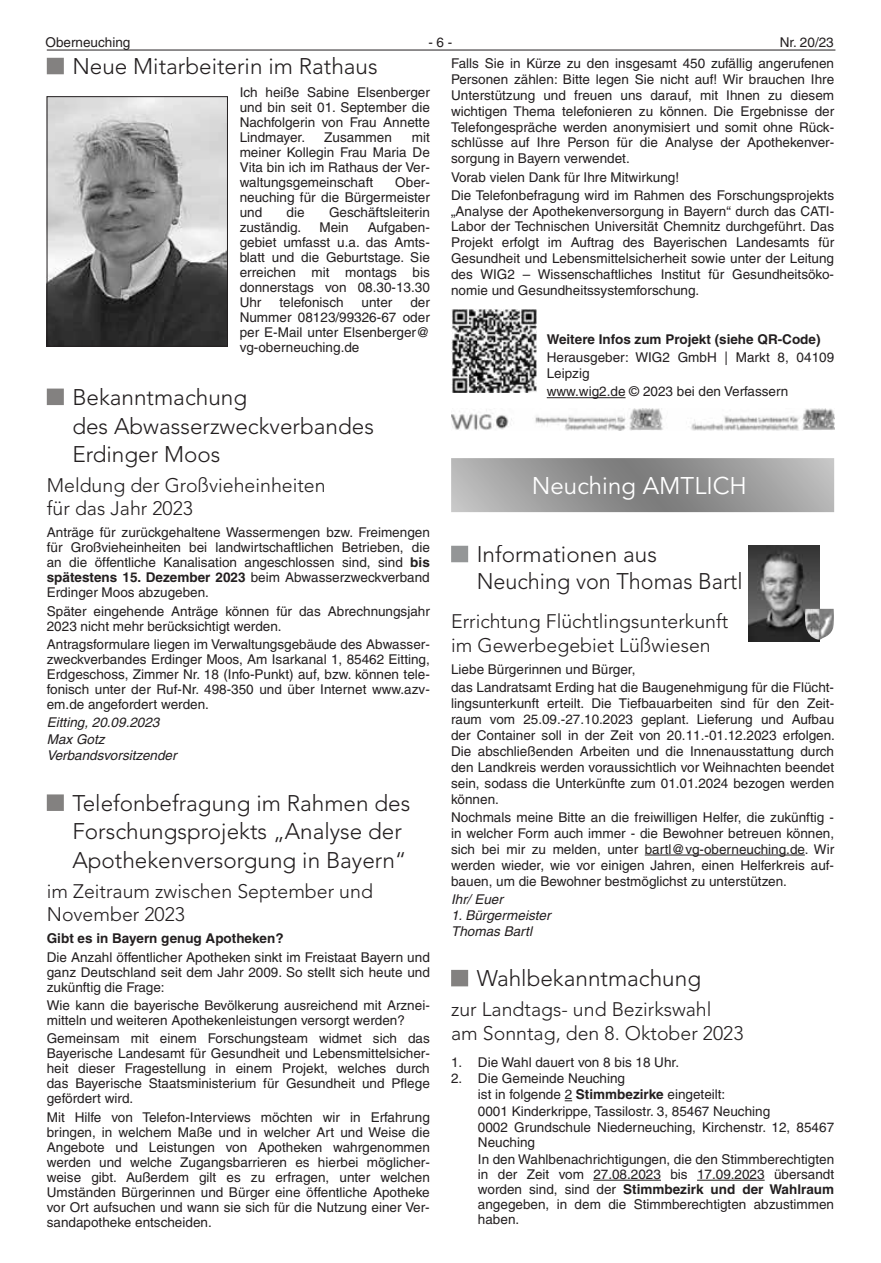
<style>
.page{position:relative;width:881px;height:1263px;background:#fff}
.page>*{position:absolute;margin:0;border:0;box-sizing:border-box;transform-origin:0 0}
.t1{font:24px "Avenir LT";color:#fff}
.t2{font:300 22.5px/28.5px "Avenir LT";color:#231f20}
.t3{font:300 19.5px/23.4px "Avenir LT";color:#231f20}
.t4{font:13.5px/15px "Helvetica LT";color:#231f20;text-align:justify}
.t5{font:italic 13.5px/16.2px "Helvetica LT";color:#231f20}
.t6{font:700 13.5px "Helvetica LT";color:#231f20}
.s1{font-weight:700}
</style>
<div class="page">
<hr style="left:47px;top:50px;width:788px;height:1px;background:#231f20">
<hr style="left:546px;top:397px;width:79px;height:1px;background:#231f20">
<hr style="left:644px;top:855px;width:160px;height:1px;background:#231f20">
<div style="left:451px;top:970px;width:17px;height:16px;background:#838180"></div>
<img style="left:451px;top:309px;width:85px;height:83px">
<img style="left:451px;top:409px;width:382px;height:22px">
<svg style="left:451px;top:458px;width:382px;height:54px"></svg>
<hr style="left:593px;top:1180px;width:67px;height:1px;background:#231f20">
<hr style="left:696px;top:1180px;width:68px;height:1px;background:#231f20">
<div style="left:47px;top:58px;width:17px;height:16px;background:#838180"></div>
<div style="left:47px;top:389px;width:17px;height:16px;background:#838180"></div>
<div style="left:47px;top:794px;width:17px;height:17px;background:#838180"></div>
<img style="left:49px;top:98px;width:176px;height:246px">
<div style="left:47px;top:96px;width:180px;height:250px;border:1px solid #231f20"></div>
<div style="left:451px;top:546px;width:17px;height:16px;background:#949697"></div>
<img style="left:748px;top:545px;width:71px;height:96px">
<img style="left:804px;top:609px;width:29px;height:31px">
<p class="t4" style="left:45px;top:34px;width:86px">Oberneuching</p>
<p class="t4" style="left:428px;top:34px;width:26px">- 6 -</p>
<p class="t4" style="left:451px;top:31px;width:384px;line-height:21.3px;text-align:right">Nr. 20/23<br>Falls Sie in Kürze zu den insgesamt 450 zufällig angerufenen</p>
<p class="t4" style="left:451px;top:71px;width:384px;line-height:15.9px">Personen zählen: Bitte legen Sie nicht auf! Wir brauchen Ihre Unterstützung und freuen uns darauf, mit Ihnen zu diesem wichtigen Thema telefonieren zu können. Die Ergebnisse der Telefongespräche werden anonymisiert und somit ohne Rück&shy;schlüsse auf Ihre Person für die Analyse der Apothekenver&shy;sorgung in Bayern verwendet.</p>
<p class="t4" style="left:451px;top:168px;width:384px;line-height:18.1px">Vorab vielen Dank für Ihre Mitwirkung!<br>Die Telefonbefragung wird im Rahmen des Forschungsprojekts</p>
<p class="t4" style="left:451px;top:203px;width:384px;line-height:15.9px">„Analyse der Apothekenversorgung in Bayern“ durch das CATI-Labor der Technischen Universität Chemnitz durchgeführt. Das Projekt erfolgt im Auftrag des Bayerischen Landesamts für Gesundheit und Lebensmittelsicherheit sowie unter der Leitung des WIG2 – Wissenschaftliches Institut für Gesundheitsöko&shy;nomie und Gesundheitssystemforschung.</p>
<p class="t6" style="left:546px;top:331px;width:275px">Weitere Infos zum Projekt (siehe QR-Code)</p>
<p class="t4" style="left:546px;top:350px;width:289px;line-height:15.9px">Herausgeber: WIG2 GmbH | Markt 8, 04109<br>Leipzig</p>
<p class="t4" style="left:546px;top:384px;width:243px">www.wig2.de © 2023 bei den Verfassern</p>
<h2 class="t2" style="left:72px;top:52px;width:307px">Neue Mitarbeiterin im Rathaus</h2>
<p class="t4" style="left:239px;top:85px;width:191px">Ich heiße Sabine Elsenberger und bin seit 01. September die Nachfolgerin von Frau Annette Lindmayer.</p>
<p class="t4" style="left:239px;top:130px;width:191px;text-indent:172px">mit meiner Kollegin Frau Maria De Vita bin ich im Rathaus der Ver&shy;waltungsgemeinschaft</p>
<p class="t4" style="left:324px;top:130px;width:69px">Zusammen</p>
<p class="t4" style="left:239px;top:175px;width:191px;text-indent:155px">Ober&shy;neuching für die Bürgermeister und</p>
<p class="t4" style="left:286px;top:205px;width:20px">die</p>
<p class="t4" style="left:329px;top:205px;width:102px">Geschäftsleiterin</p>
<p class="t4" style="left:239px;top:220px;width:63px">zuständig.</p>
<p class="t4" style="left:319px;top:220px;width:31px">Mein</p>
<p class="t4" style="left:239px;top:220px;width:191px;text-indent:128px">Aufgaben&shy;gebiet umfasst u.a. das Amts&shy;blatt und die Geburtstage. Sie erreichen mit montags bis donnerstags von 08.30-13.30<br>Uhr</p>
<p class="t4" style="left:279px;top:295px;width:66px">telefonisch</p>
<p class="t4" style="left:361px;top:295px;width:32px">unter</p>
<p class="t4" style="left:239px;top:295px;width:191px;text-indent:170px">der Nummer 08123/99326-67 oder per E-Mail unter Elsenberger@ vg-oberneuching.de</p>
<h2 class="t2" style="left:72px;top:383px;width:303px">Bekanntmachung<br>des Abwasserzweckverbandes<br>Erdinger Moos</h2>
<h3 class="t3" style="left:47px;top:474px;width:280px;line-height:22.5px">Meldung der Großvieheinheiten für das Jahr 2023</h3>
<p class="t4" style="left:47px;top:525px;width:384px">Anträge für zurückgehaltene Wassermengen bzw. Freimengen für Großvieheinheiten bei landwirtschaftlichen Betrieben, die an die öffentliche Kanalisation angeschlossen sind, sind <span class="s1">bis spätestens 15. Dezember 2023</span> beim Abwasserzweckverband Erdinger Moos abzugeben.</p>
<p class="t4" style="left:47px;top:603px;width:384px">Später eingehende Anträge können für das Abrechnungsjahr<br>2023 nicht mehr berücksichtigt werden.</p>
<p class="t4" style="left:47px;top:637px;width:384px">Antragsformulare liegen im Verwaltungsgebäude des Abwasser&shy;zweckverbandes Erdinger Moos, Am Isarkanal 1, 85462 Eitting, Erdgeschoss, Zimmer Nr. 18 (Info-Punkt) auf, bzw. können tele&shy;fonisch unter der Ruf-Nr. 498-350 und über Internet www.azv&shy;em.de angefordert werden.</p>
<p class="t5" style="left:47px;top:714px;width:131px">Eitting, 20.09.2023<br>Max Gotz<br>Verbandsvorsitzender</p>
<h2 class="t2" style="left:72px;top:789px;width:339px">Telefonbefragung im Rahmen des<br>Forschungsprojekts „Analyse der<br>Apothekenversorgung in Bayern“</h2>
<h3 class="t3" style="left:47px;top:880px;width:327px;line-height:22.5px">im Zeitraum zwischen September und<br>November 2023</h3>
<p class="t6" style="left:47px;top:930px;width:238px">Gibt es in Bayern genug Apotheken?</p>
<p class="t4" style="left:47px;top:949px;width:384px">Die Anzahl öffentlicher Apotheken sinkt im Freistaat Bayern und ganz Deutschland seit dem Jahr 2009. So stellt sich heute und zukünftig die Frage:</p>
<p class="t4" style="left:47px;top:998px;width:384px">Wie kann die bayerische Bevölkerung ausreichend mit Arznei&shy;mitteln und weiteren Apothekenleistungen versorgt werden?</p>
<p class="t4" style="left:47px;top:1031px;width:384px">Gemeinsam mit einem Forschungsteam widmet sich das Bayerische Landesamt für Gesundheit und Lebensmittelsicher&shy;heit dieser Fragestellung in einem Projekt, welches durch das Bayerische Staatsministerium für Gesundheit und Pflege gefördert wird.</p>
<p class="t4" style="left:47px;top:1109px;width:384px">Mit Hilfe von Telefon-Interviews möchten wir in Erfahrung bringen, in welchem Maße und in welcher Art und Weise die Angebote und Leistungen von Apotheken wahrgenommen werden und welche Zugangsbarrieren es hierbei möglicher&shy;weise gibt. Außerdem gilt es zu erfragen, unter welchen Umständen Bürgerinnen und Bürger eine öffentliche Apotheke vor Ort aufsuchen und wann sie sich für die Nutzung einer Ver&shy;sandapotheke entscheiden.</p>
<h1 class="t1" style="left:531px;top:471px;width:216px">Neuching AMTLICH</h1>
<h2 class="t2" style="left:476px;top:541px;width:267px;line-height:27px">Informationen aus<br>Neuching von Thomas Bartl</h2>
<h3 class="t3" style="left:451px;top:610px;width:278px">Errichtung Flüchtlingsunterkunft im Gewerbegebiet Lüßwiesen</h3>
<p class="t4" style="left:451px;top:660px;width:384px;line-height:18.1px">Liebe Bürgerinnen und Bürger,<br>das Landratsamt Erding hat die Baugenehmigung für die Flücht-</p>
<p class="t4" style="left:451px;top:695px;width:385px;line-height:15.9px">lingsunterkunft erteilt. Die Tiefbauarbeiten sind für den Zeit&shy;raum vom 25.09.-27.10.2023 geplant. Lieferung und Aufbau der Container soll in der Zeit von 20.11.-01.12.2023 erfolgen.<br>Die abschließenden Arbeiten und die Innenausstattung durch den Landkreis werden voraussichtlich vor Weihnachten beendet sein, sodass die Unterkünfte zum 01.01.2024 bezogen werden können.</p>
<p class="t4" style="left:451px;top:809px;width:384px;line-height:15.9px">Nochmals meine Bitte an die freiwilligen Helfer, die zukünftig - in welcher Form auch immer - die Bewohner betreuen können, sich bei mir zu melden, unter bartl@vg-oberneuching.de. Wir werden wieder, wie vor einigen Jahren, einen Helferkreis auf&shy;bauen, um die Bewohner bestmöglichst zu unterstützen.</p>
<p class="t5" style="left:451px;top:891px;width:53px">Ihr/ Euer</p>
<p class="t5" style="left:451px;top:907px;width:101px">1. Bürgermeister<br>Thomas Bartl</p>
<h2 class="t2" style="left:476px;top:964px;width:226px">Wahlbekanntmachung</h2>
<h3 class="t3" style="left:451px;top:998px;width:294px">zur Landtags- und Bezirkswahl<br>am Sonntag, den 8. Oktober 2023</h3>
<p class="t4" style="left:451px;top:1054px;width:229px">1. Die Wahl dauert von 8 bis 18 Uhr.</p>
<p class="t4" style="left:477px;top:1070px;width:357px;line-height:16.5px;text-align:left;text-indent:-27px">2. Die Gemeinde Neuching<br>ist in folgende 2 <span class="s1">Stimmbezirke</span> eingeteilt:<br>0001 Kinderkrippe, Tassilostr. 3, 85467 Neuching<br>0002 Grundschule Niederneuching, Kirchenstr. 12, 85467</p>
<p class="t4" style="left:477px;top:1134px;width:357px;line-height:16.5px">Neuching<br>In den Wahlbenachrichtigungen, die den Stimmberechtigten</p>
<p class="t4" style="left:477px;top:1166px;width:357px">in der Zeit vom 27.08.2023 bis 17.09.2023 übersandt worden sind, sind der <span class="s1">Stimmbezirk und der Wahlraum </span>angegeben, in dem die Stimmberechtigten abzustimmen haben.</p>
</div>
